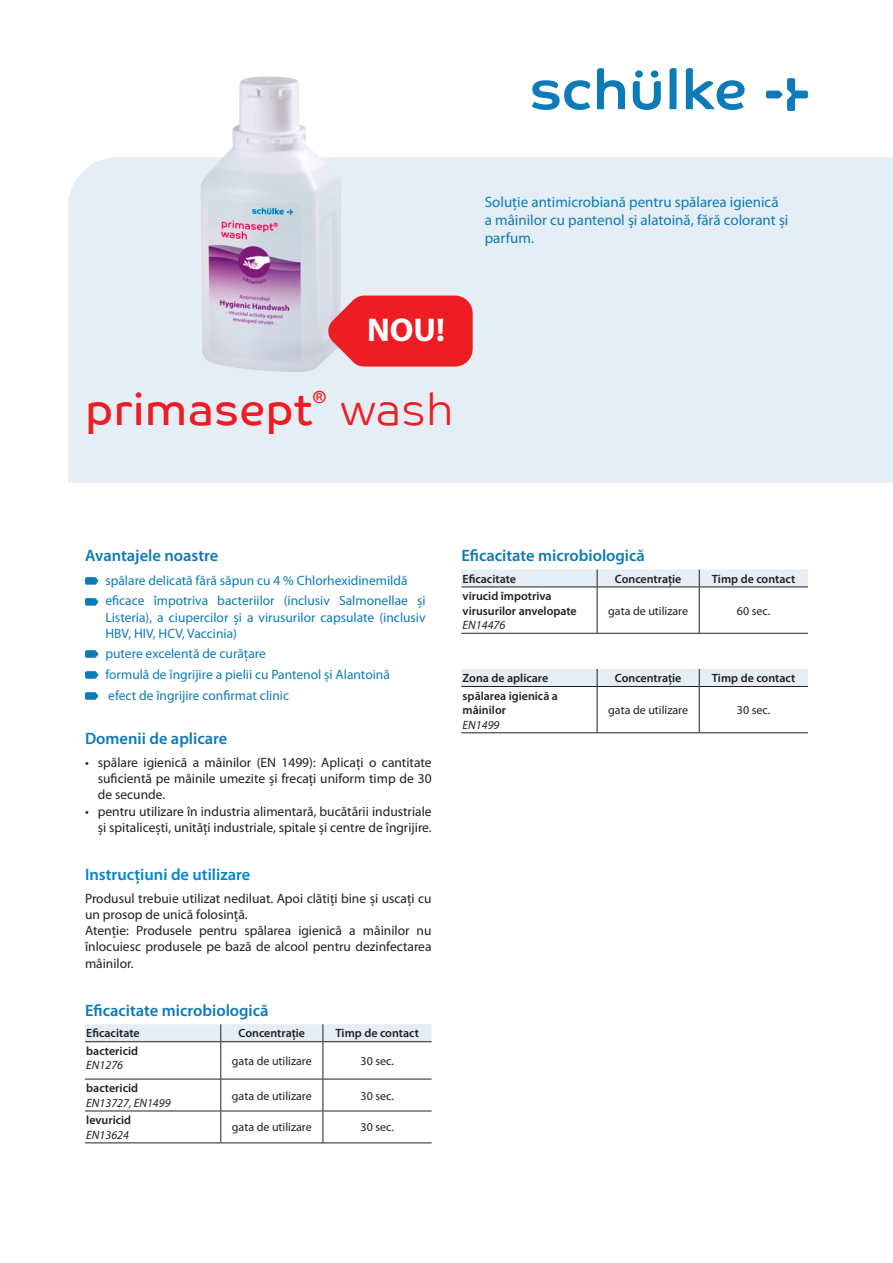
<style>
.page{position:relative;width:893px;height:1263px;background:#fff}
.page>*{position:absolute;margin:0;border:0;box-sizing:border-box;transform-origin:0 0}
.t1{font:44.55px "Co Text";color:#ee1d23}
.t2{font:44.55px "Co Text Lt";color:#ee1d23}
.t3{font:700 33px "Myriad Pro";color:#fff}
.t4{font:17.55px "Co Text";color:#ee1d23}
.t5{font:600 16.5px "Myriad Pro";color:#0c7bb8}
.t6{font:600 16.5px "Myriad Pro";color:#0085cb}
.t7{font:15px/18px "Myriad Pro";color:#0c7bb8}
.t8{font:13.5px/16.2px "Myriad Pro";color:#231f20;text-align:justify}
.t9{font:13.5px/21px "Myriad Pro";color:#0c7bb8}
.t10{font:600 12px/14.4px "Myriad Pro";color:#231f20}
.t11{font:12px "Myriad Pro";color:#231f20}
.t12{font:italic 12px "Myriad Pro";color:#231f20}
</style>
<div class="page">
<div style="left:68px;top:157px;width:825px;height:326px;background:#e5eef4"></div>
<svg style="left:461px;top:569px;width:347px;height:18px;background:#dee7ec"></svg>
<hr style="left:461px;top:587px;width:136px;height:1px;background:#231f20">
<hr style="left:597px;top:587px;width:102px;height:1px;background:#231f20">
<hr style="left:597px;top:587px;width:1px;height:46px;background:#231f20">
<hr style="left:699px;top:587px;width:109px;height:1px;background:#231f20">
<hr style="left:699px;top:587px;width:1px;height:46px;background:#231f20">
<hr style="left:461px;top:633px;width:136px;height:1px;background:#231f20">
<hr style="left:597px;top:633px;width:102px;height:1px;background:#231f20">
<hr style="left:699px;top:633px;width:109px;height:1px;background:#231f20">
<svg style="left:633px;top:70px;width:28px;height:40px"></svg>
<svg style="left:532px;top:80px;width:58px;height:30px"></svg>
<svg style="left:597px;top:68px;width:28px;height:41px"></svg>
<svg style="left:669px;top:68px;width:7px;height:41px"></svg>
<svg style="left:686px;top:68px;width:59px;height:42px"></svg>
<svg style="left:766px;top:78px;width:42px;height:33px"></svg>
<svg style="left:85px;top:577px;width:13px;height:8px"></svg>
<svg style="left:85px;top:598px;width:13px;height:8px"></svg>
<svg style="left:85px;top:650px;width:13px;height:8px"></svg>
<svg style="left:85px;top:671px;width:13px;height:8px"></svg>
<svg style="left:85px;top:692px;width:13px;height:8px"></svg>
<img style="left:195px;top:76px;width:151px;height:307px">
<div style="left:461px;top:669px;width:347px;height:17px;background:#e5eef4"></div>
<hr style="left:461px;top:686px;width:136px;height:1px;background:#231f20">
<hr style="left:597px;top:686px;width:102px;height:1px;background:#231f20">
<hr style="left:597px;top:687px;width:1px;height:45px;background:#231f20">
<hr style="left:699px;top:686px;width:109px;height:1px;background:#231f20">
<hr style="left:699px;top:687px;width:1px;height:45px;background:#231f20">
<hr style="left:461px;top:732px;width:136px;height:1px;background:#231f20">
<hr style="left:597px;top:732px;width:102px;height:1px;background:#231f20">
<hr style="left:699px;top:732px;width:109px;height:1px;background:#231f20">
<svg style="left:327px;top:296px;width:146px;height:71px;background:#ec333a"></svg>
<div style="left:85px;top:1024px;width:347px;height:17px;background:#e5eef4"></div>
<hr style="left:85px;top:1041px;width:136px;height:1px;background:#231f20">
<hr style="left:221px;top:1041px;width:102px;height:1px;background:#231f20">
<hr style="left:220px;top:1042px;width:1px;height:37px;background:#231f20">
<hr style="left:323px;top:1041px;width:109px;height:1px;background:#231f20">
<hr style="left:323px;top:1042px;width:1px;height:37px;background:#231f20">
<hr style="left:85px;top:1079px;width:136px;height:1px;background:#231f20">
<hr style="left:221px;top:1079px;width:102px;height:1px;background:#231f20">
<hr style="left:220px;top:1079px;width:1px;height:31px;background:#231f20">
<hr style="left:323px;top:1079px;width:109px;height:1px;background:#231f20">
<hr style="left:323px;top:1079px;width:1px;height:31px;background:#231f20">
<hr style="left:85px;top:1110px;width:136px;height:1px;background:#231f20">
<hr style="left:221px;top:1110px;width:102px;height:1px;background:#231f20">
<hr style="left:220px;top:1111px;width:1px;height:31px;background:#231f20">
<hr style="left:323px;top:1110px;width:109px;height:1px;background:#231f20">
<hr style="left:323px;top:1111px;width:1px;height:31px;background:#231f20">
<hr style="left:85px;top:1142px;width:136px;height:1px;background:#231f20">
<hr style="left:221px;top:1142px;width:102px;height:1px;background:#231f20">
<hr style="left:323px;top:1142px;width:109px;height:1px;background:#231f20">
<h2 class="t3" style="left:367px;top:309px;width:79px">NOU!</h2>
<h1 class="t1" style="left:85px;top:383px;width:229px">primasept</h1>
<p class="t4" style="left:312px;top:386px;width:16px">®</p>
<h1 class="t2" style="left:341px;top:383px;width:114px">wash</h1>
<p class="t7" style="left:485px;top:193px;width:305px">Soluție antimicrobiană pentru spălarea igienică a mâinilor cu pantenol și alatoină, fără colorant și parfum.</p>
<p class="t5" style="left:85px;top:545px;width:135px">Avantajele noastre</p>
<p class="t9" style="left:105px;top:570px;width:322px;line-height:20.4px">spălare delicată fără săpun cu 4 % Chlorhexidinemildă eficace împotriva bacteriilor (inclusiv Salmonellae și</p>
<p class="t9" style="left:105px;top:609px;width:322px;line-height:16.2px">Listeria), a ciupercilor și a virusurilor capsulate (inclusiv<br>HBV, HIV, HCV, Vaccinia)</p>
<p class="t9" style="left:105px;top:643px;width:286px">putere excelentă de curățare<br>formulă de îngrijire a pielii cu Pantenol și Alantoină efect de îngrijire confirmat clinic</p>
<p class="t5" style="left:85px;top:728px;width:144px">Domenii de aplicare</p>
<p class="t8" style="left:98px;top:754px;width:335px;text-indent:-13px">• spălare igienică a mâinilor (EN 1499): Aplicați o cantitate suficientă pe mâinile umezite și frecați uniform timp de 30 de secunde.</p>
<p class="t8" style="left:85px;top:803px;width:348px;text-align:right">• pentru utilizare în industria alimentară, bucătării industriale și spitalicești, unități industriale, spitale și centre de îngrijire.</p>
<p class="t6" style="left:85px;top:864px;width:167px">Instrucţiuni de utilizare</p>
<p class="t8" style="left:85px;top:890px;width:348px;text-align:left">Produsul trebuie utilizat nediluat. Apoi clătiți bine și uscați cu un prosop de unică folosință.<br>Atenție: Produsele pentru spălarea igienică a mâinilor nu înlocuiesc produsele pe bază de alcool pentru dezinfectarea mâinilor.</p>
<p class="t5" style="left:85px;top:1000px;width:185px">Eficacitate microbiologică</p>
<p class="t10" style="left:86px;top:1026px;width:55px">Eficacitate</p>
<p class="t10" style="left:239px;top:1026px;width:68px">Concentraţie</p>
<p class="t10" style="left:336px;top:1026px;width:85px">Timp de contact</p>
<p class="t10" style="left:86px;top:1043px;width:53px">bactericid</p>
<p class="t12" style="left:86px;top:1058px;width:38px">EN1276</p>
<p class="t11" style="left:232px;top:1053px;width:81px">gata de utilizare</p>
<p class="t11" style="left:361px;top:1053px;width:35px">30 sec.</p>
<p class="t10" style="left:86px;top:1081px;width:53px">bactericid</p>
<p class="t12" style="left:86px;top:1095px;width:86px">EN13727, EN1499</p>
<p class="t11" style="left:232px;top:1088px;width:81px">gata de utilizare</p>
<p class="t11" style="left:361px;top:1088px;width:35px">30 sec.</p>
<p class="t10" style="left:86px;top:1113px;width:46px">levuricid</p>
<p class="t12" style="left:86px;top:1127px;width:44px">EN13624</p>
<p class="t11" style="left:232px;top:1120px;width:81px">gata de utilizare</p>
<p class="t11" style="left:361px;top:1120px;width:35px">30 sec.</p>
<p class="t5" style="left:461px;top:545px;width:185px">Eficacitate microbiologică</p>
<p class="t10" style="left:463px;top:571px;width:55px">Eficacitate</p>
<p class="t10" style="left:615px;top:571px;width:68px">Concentraţie</p>
<p class="t10" style="left:712px;top:571px;width:85px">Timp de contact</p>
<p class="t10" style="left:463px;top:589px;width:116px">virucid împotriva virusurilor anvelopate</p>
<p class="t12" style="left:463px;top:618px;width:44px">EN14476</p>
<p class="t11" style="left:608px;top:603px;width:81px">gata de utilizare</p>
<p class="t11" style="left:737px;top:603px;width:35px">60 sec.</p>
<p class="t10" style="left:463px;top:671px;width:87px">Zona de aplicare</p>
<p class="t10" style="left:615px;top:671px;width:68px">Concentraţie</p>
<p class="t10" style="left:712px;top:671px;width:85px">Timp de contact</p>
<p class="t10" style="left:463px;top:688px;width:97px">spălarea igienică a mâinilor</p>
<p class="t12" style="left:463px;top:717px;width:38px">EN1499</p>
<p class="t11" style="left:608px;top:703px;width:81px">gata de utilizare</p>
<p class="t11" style="left:737px;top:703px;width:35px">30 sec.</p>
</div>
